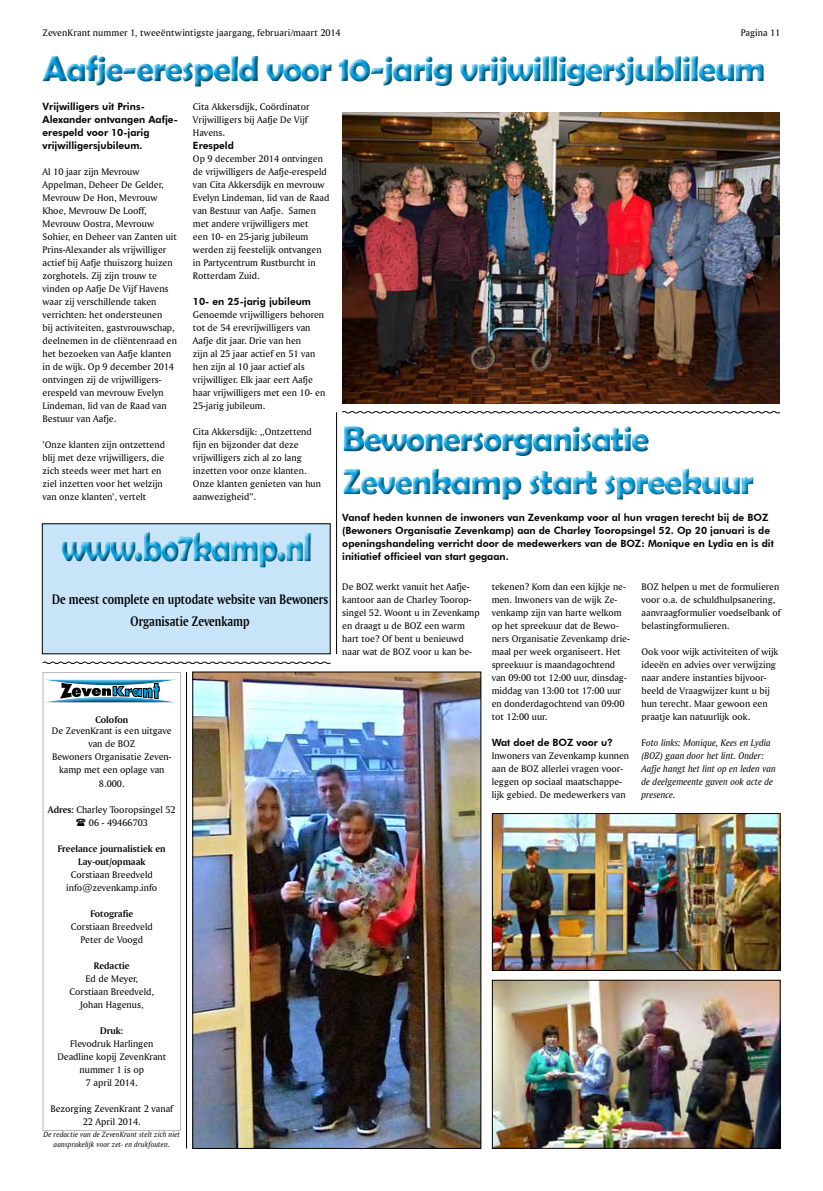
<style>
.page{position:relative;width:823px;height:1191px;background:#fff}
.page>*{position:absolute;margin:0;border:0;box-sizing:border-box;transform-origin:0 0}
.t1{font:700 40.9px "Berlin Sans FB Demi";letter-spacing:-.04em;color:#00a1e4;scale:.83 1}
.t2{font:700 36px/43.2px "Berlin Sans FB Demi";letter-spacing:-.04em;color:#00a1e4}
.t3{font:14.4px/21.7px "Amerigo BT Bold A";color:#000;text-align:center;scale:.83 1}
.t4{font:10px/13px "Amerigo BT Roman A";color:#000}
.t5{font:800 10px/13px "Futura BT";color:#000}
.t6{font:10px/13px "Amerigo BT Italic A";color:#000}
.t7{font:10px/13px "Amerigo BT Bold A";color:#000;text-align:center}
.t8{font:8px/9.6px "Amerigo BT Italic A";letter-spacing:.01em;color:#000;text-align:center}
.s1{font-family:"Amerigo BT Bold A"}
.s2{font-family:"Amerigo BT Roman A"}
</style>
<div class="page">
<div style="left:43px;top:672px;width:138px;height:459px;border:1px solid #b6b8ba"></div>
<div style="left:43px;top:697px;width:135px;height:6px;background:#fff"></div>
<div style="left:42px;top:676px;width:137px;height:13px;background:#fff"></div>
<svg style="left:43px;top:679px;width:132px;height:23px"></svg>
<hr style="left:186px;top:672px;width:1px;height:476px;background:#000">
<svg style="left:42px;top:55px;width:722px;height:32px"></svg>
<div style="left:42px;top:524px;width:288px;height:130px;background:#c7e4f8"></div>
<svg style="left:61px;top:532px;width:250px;height:36px"></svg>
<img style="left:342px;top:113px;width:437px;height:290px">
<hr style="left:336px;top:412px;width:1px;height:242px;background:#000">
<svg style="left:343px;top:427px;width:411px;height:73px"></svg>
<svg style="left:342px;top:411px;width:438px;height:3px"></svg>
<img style="left:194px;top:674px;width:284px;height:472px">
<div style="left:192px;top:672px;width:288px;height:476px;border:1px solid #000"></div>
<img style="left:494px;top:982px;width:283px;height:164px">
<div style="left:492px;top:980px;width:287px;height:168px;border:1px solid #000"></div>
<img style="left:494px;top:815px;width:283px;height:153px">
<div style="left:492px;top:813px;width:287px;height:157px;border:1px solid #000"></div>
<svg style="left:42px;top:661px;width:289px;height:3px"></svg>
<p class="t4" style="left:43px;top:26px;width:299px">ZevenKrant nummer 1, tweeëntwintigste jaargang, februari/maart 2014</p>
<p class="t4" style="left:740px;top:26px;width:41px">Pagina 11</p>
<h2 class="t2" style="left:42px;top:47px;width:724px">Aafje-erespeld voor 10-jarig vrijwilligersjublileum</h2>
<p class="t5" style="left:43px;top:100px;width:137px">Vrijwilligers uit Prins-<br>Alexander ontvangen Aafje&shy;erespeld voor 10-jarig vrijwilligersjubileum.</p>
<p class="t4" style="left:43px;top:165px;width:136px">Al 10 jaar zijn Mevrouw<br>Appelman, Deheer De Gelder,<br>Mevrouw De Hon, Mevrouw<br>Khoe, Mevrouw De Looff,<br>Mevrouw Oostra, Mevrouw<br>Sohier, en Deheer van Zanten uit<br>Prins-Alexander als vrijwilliger actief bij Aafje thuiszorg huizen zorghotels. Zij zijn trouw te vinden op Aafje De Vijf Havens waar zij verschillende taken verrichten: het ondersteunen<br>bij activiteiten, gastvrouwschap, deelnemen in de cliëntenraad en het bezoeken van Aafje klanten in de wijk. Op 9 december 2014 ontvingen zij de vrijwilligers&shy;erespeld van mevrouw Evelyn<br>Lindeman, lid van de Raad van<br>Bestuur van Aafje.</p>
<p class="t4" style="left:43px;top:438px;width:124px">’Onze klanten zijn ontzettend blij met deze vrijwilligers, die zich steeds weer met hart en ziel inzetten voor het welzijn van onze klanten’, vertelt</p>
<p class="t4" style="left:193px;top:100px;width:118px">Cita Akkersdijk, Coördinator<br>Vrijwilligers bij Aafje De Vijf<br>Havens.</p>
<p class="t5" style="left:193px;top:139px;width:42px">Erespeld</p>
<p class="t4" style="left:193px;top:152px;width:138px">Op 9 december 2014 ontvingen de vrijwilligers de Aafje-erespeld van Cita Akkersdijk en mevrouw<br>Evelyn Lindeman, lid van de Raad van Bestuur van Aafje. Samen met andere vrijwilligers met<br>een 10- en 25-jarig jubileum werden zij feestelijk ontvangen in Partycentrum Rustburcht in<br>Rotterdam Zuid.</p>
<p class="t5" style="left:193px;top:295px;width:119px">10- en 25-jarig jubileum</p>
<p class="t4" style="left:193px;top:308px;width:134px">Genoemde vrijwilligers behoren tot de 54 erevrijwilligers van<br>Aafje dit jaar. Drie van hen<br>zijn al 25 jaar actief en 51 van hen zijn al 10 jaar actief als vrijwilliger. Elk jaar eert Aafje haar vrijwilligers met een 10- en<br>25-jarig jubileum.</p>
<p class="t4" style="left:193px;top:425px;width:129px">Cita Akkersdijk: ,,Ontzettend fijn en bijzonder dat deze vrijwilligers zich al zo lang inzetten voor onze klanten.<br>Onze klanten genieten van hun aanwezigheid”.</p>
<h2 class="t2" style="left:342px;top:416px;width:413px">Bewonersorganisatie<br>Zevenkamp start spreekuur</h2>
<h1 class="t1" style="left:61px;top:523px;width:304px">www.bo7kamp.nl</h1>
<h3 class="t3" style="left:52px;top:588px;width:334px">De meest complete en uptodate website van Bewoners<br>Organisatie Zevenkamp</h3>
<p class="t7" style="left:95px;top:713px;width:34px">Colofon</p>
<p class="t4" style="left:52px;top:724px;width:121px;text-align:center">De ZevenKrant is een uitgave van de BOZ<br>Bewoners Organisatie Zeven&shy;kamp met een oplage van<br>8.000.</p>
<p class="t4" style="left:89px;top:802px;width:88px;text-indent:-41px"><span class="s1">Adres:</span> Charley Tooropsingel 52<br>06 - 49466703</p>
<p class="t7" style="left:58px;top:841px;width:109px">Freelance journalistiek en<br>Lay-out/opmaak</p>
<p class="t4" style="left:66px;top:867px;width:92px;text-align:center">Corstiaan Breedveld info@zevenkamp.info</p>
<p class="t7" style="left:90px;top:906px;width:44px">Fotografie</p>
<p class="t4" style="left:71px;top:919px;width:83px;text-align:center">Corstiaan Breedveld<br>Peter de Voogd</p>
<p class="t7" style="left:94px;top:958px;width:37px">Redactie</p>
<p class="t4" style="left:69px;top:971px;width:86px;text-align:center">Ed de Meyer,<br>Corstiaan Breedveld,<br>Johan Hagenus,</p>
<p class="t7" style="left:100px;top:1023px;width:25px">Druk:</p>
<p class="t4" style="left:57px;top:1036px;width:110px;text-align:center">Flevodruk Harlingen<br>Deadline kopij ZevenKrant nummer 1 is op<br>7 april 2014.</p>
<p class="t4" style="left:50px;top:1101px;width:124px;text-align:center">Bezorging ZevenKrant 2 vanaf<br>22 April 2014.</p>
<p class="t8" style="left:43px;top:1129px;width:138px">De redactie van de ZevenKrant stelt zich niet aansprakelijk voor zet- en drukfouten.</p>
<p class="t5" style="left:342px;top:511px;width:433px">Vanaf heden kunnen de inwoners van Zevenkamp voor al hun vragen terecht bij de BOZ (Bewoners Organisatie Zevenkamp) aan de Charley Tooropsingel 52. Op 20 januari is de openingshandeling verricht door de medewerkers van de BOZ: Monique en Lydia en is dit initiatief officieel van start gegaan.</p>
<p class="t4" style="left:342px;top:579px;width:139px">De BOZ werkt vanuit het Aafje&shy;kantoor aan de Charley Toorop&shy;singel 52. Woont u in Zevenkamp en draagt u de BOZ een warm hart toe? Of bent u benieuwd naar wat de BOZ voor u kan be-</p>
<p class="t4" style="left:491px;top:579px;width:140px">tekenen? Kom dan een kijkje ne&shy;men. Inwoners van de wijk Ze&shy;venkamp zijn van harte welkom op het spreekuur dat de Bewo&shy;ners Organisatie Zevenkamp drie&shy;maal per week organiseert. Het spreekuur is maandagochtend van 09:00 tot 12:00 uur, dinsdag&shy;middag van 13:00 tot 17:00 uur en donderdagochtend van 09:00 tot 12:00 uur.</p>
<p class="t5" style="left:491px;top:735px;width:123px">Wat doet de BOZ voor u?</p>
<p class="t4" style="left:491px;top:748px;width:139px">Inwoners van Zevenkamp kunnen aan de BOZ allerlei vragen voor&shy;leggen op sociaal maatschappe&shy;lijk gebied. De medewerkers van</p>
<p class="t4" style="left:641px;top:579px;width:140px">BOZ helpen u met de formulieren voor o.a. de schuldhulpsanering, aanvraagformulier voedselbank of belastingformulieren.</p>
<p class="t4" style="left:641px;top:644px;width:138px">Ook voor wijk activiteiten of wijk ideeën en advies over verwijzing naar andere instanties bijvoor&shy;beeld de Vraagwijzer kunt u bij hun terecht. Maar gewoon een praatje kan natuurlijk ook.</p>
<p class="t6" style="left:641px;top:735px;width:136px"><span class="s2">F</span>oto links: Monique, Kees en Lydia (BOZ) gaan door het lint. Onder:<br>Aafje hangt het lint op en leden van de deelgemeente gaven ook acte de presence.</p>
</div>
